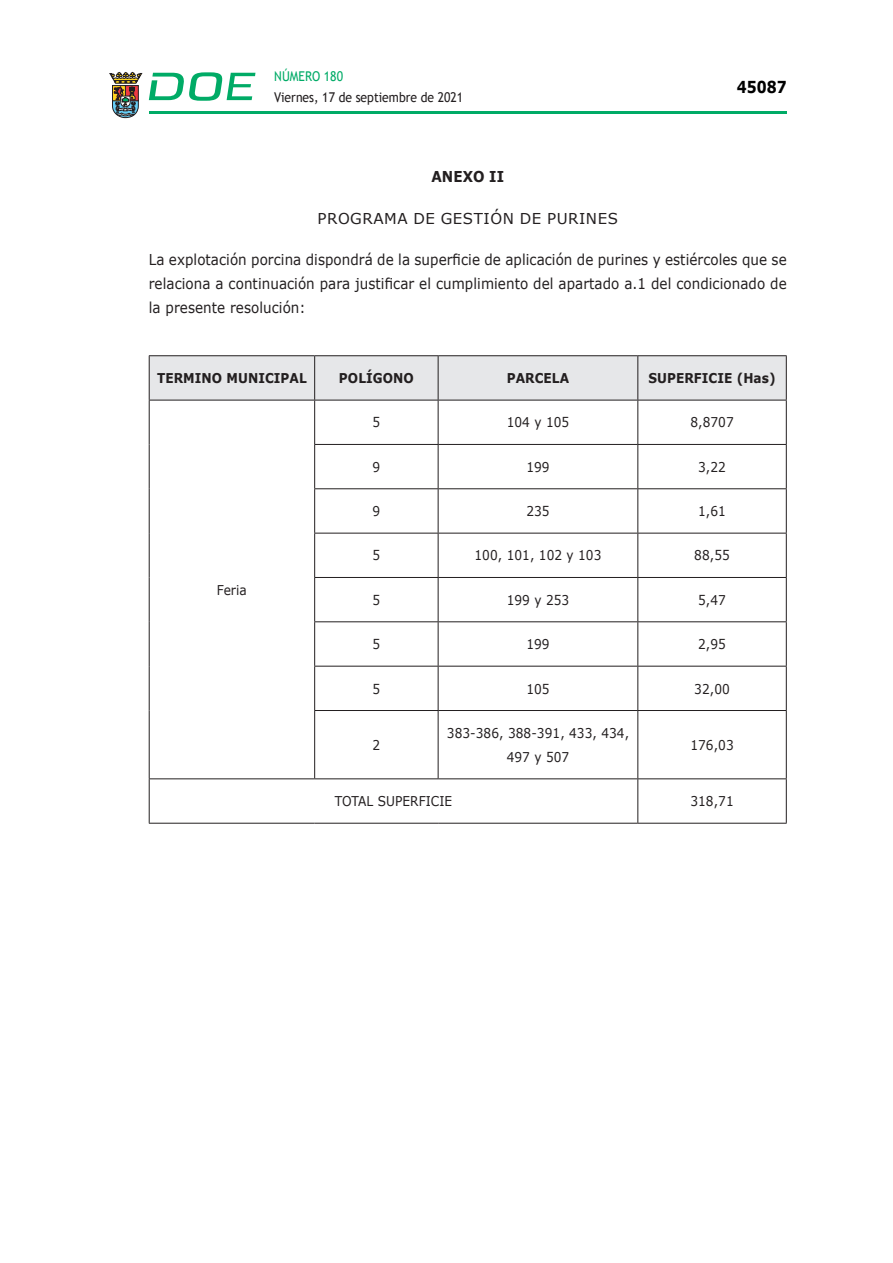
<style>
.page{position:relative;width:893px;height:1263px;background:#fff}
.page>*{position:absolute;margin:0;border:0;box-sizing:border-box;transform-origin:0 0}
.t1{font:700 16.5px "Verdana";color:#000;scale:.85 1}
.CUERPO_DE_TEXTO{font:15px/24px "Verdana";letter-spacing:.005em;color:#231f20;text-align:justify;scale:.9 1}
.ADENDA{font:15px "Verdana";letter-spacing:.035em;color:#231f20}
.CUERPO_DE_TEXTO-2{font:700 15px "Verdana";letter-spacing:.005em;color:#231f20;scale:.9 1}
.CUERPO_DE_TEXTO-3{font:13.5px/24px "Verdana";letter-spacing:.005em;color:#231f20;text-align:center;scale:.9 1}
.CUERPO_DE_TEXTO-4{font:700 13.5px "Verdana";letter-spacing:.005em;color:#231f20;scale:.9 1}
.t2{font:13.5px "Trebuchet MS";color:#231f20;scale:.9 1}
.t3{font:13.5px "Trebuchet MS";color:#00ab67;scale:.9 1}
</style>
<div class="page">
<hr style="left:149px;top:111px;width:638px;height:3px;background:#00ab66">
<svg style="left:109px;top:72px;width:33px;height:46px"></svg>
<svg style="left:149px;top:72px;width:106px;height:29px"></svg>
<div style="left:150px;top:356px;width:636px;height:44px;background:#e6e7e9"></div>
<hr style="left:149px;top:355px;width:166px;height:1px;background:#231f20">
<hr style="left:149px;top:356px;width:1px;height:44px;background:#231f20">
<hr style="left:315px;top:355px;width:123px;height:1px;background:#231f20">
<hr style="left:314px;top:356px;width:1px;height:44px;background:#231f20">
<hr style="left:438px;top:355px;width:200px;height:1px;background:#231f20">
<hr style="left:438px;top:356px;width:1px;height:44px;background:#231f20">
<hr style="left:638px;top:355px;width:149px;height:1px;background:#231f20">
<hr style="left:637px;top:356px;width:1px;height:44px;background:#231f20">
<hr style="left:786px;top:356px;width:1px;height:44px;background:#231f20">
<hr style="left:149px;top:400px;width:166px;height:1px;background:#231f20">
<hr style="left:149px;top:400px;width:1px;height:44px;background:#231f20">
<hr style="left:149px;top:444px;width:1px;height:45px;background:#231f20">
<hr style="left:149px;top:489px;width:1px;height:44px;background:#231f20">
<hr style="left:149px;top:533px;width:1px;height:44px;background:#231f20">
<hr style="left:149px;top:577px;width:1px;height:45px;background:#231f20">
<hr style="left:149px;top:622px;width:1px;height:44px;background:#231f20">
<hr style="left:149px;top:666px;width:1px;height:44px;background:#231f20">
<hr style="left:149px;top:710px;width:1px;height:68px;background:#231f20">
<hr style="left:315px;top:400px;width:123px;height:1px;background:#231f20">
<hr style="left:314px;top:400px;width:1px;height:44px;background:#231f20">
<hr style="left:438px;top:400px;width:200px;height:1px;background:#231f20">
<hr style="left:438px;top:400px;width:1px;height:44px;background:#231f20">
<hr style="left:638px;top:400px;width:149px;height:1px;background:#231f20">
<hr style="left:637px;top:400px;width:1px;height:44px;background:#231f20">
<hr style="left:786px;top:400px;width:1px;height:44px;background:#231f20">
<hr style="left:314px;top:444px;width:124px;height:1px;background:#231f20">
<hr style="left:314px;top:445px;width:1px;height:43px;background:#231f20">
<hr style="left:438px;top:444px;width:200px;height:1px;background:#231f20">
<hr style="left:438px;top:445px;width:1px;height:43px;background:#231f20">
<hr style="left:638px;top:444px;width:149px;height:1px;background:#231f20">
<hr style="left:637px;top:445px;width:1px;height:43px;background:#231f20">
<hr style="left:786px;top:445px;width:1px;height:43px;background:#231f20">
<hr style="left:314px;top:488px;width:124px;height:1px;background:#231f20">
<hr style="left:314px;top:489px;width:1px;height:44px;background:#231f20">
<hr style="left:438px;top:488px;width:200px;height:1px;background:#231f20">
<hr style="left:438px;top:489px;width:1px;height:44px;background:#231f20">
<hr style="left:638px;top:488px;width:149px;height:1px;background:#231f20">
<hr style="left:637px;top:489px;width:1px;height:44px;background:#231f20">
<hr style="left:786px;top:489px;width:1px;height:44px;background:#231f20">
<hr style="left:314px;top:533px;width:124px;height:1px;background:#231f20">
<hr style="left:314px;top:533px;width:1px;height:44px;background:#231f20">
<hr style="left:438px;top:533px;width:200px;height:1px;background:#231f20">
<hr style="left:438px;top:533px;width:1px;height:44px;background:#231f20">
<hr style="left:638px;top:533px;width:149px;height:1px;background:#231f20">
<hr style="left:637px;top:533px;width:1px;height:44px;background:#231f20">
<hr style="left:786px;top:533px;width:1px;height:44px;background:#231f20">
<hr style="left:314px;top:577px;width:124px;height:1px;background:#231f20">
<hr style="left:314px;top:578px;width:1px;height:43px;background:#231f20">
<hr style="left:438px;top:577px;width:200px;height:1px;background:#231f20">
<hr style="left:438px;top:578px;width:1px;height:43px;background:#231f20">
<hr style="left:638px;top:577px;width:149px;height:1px;background:#231f20">
<hr style="left:637px;top:578px;width:1px;height:43px;background:#231f20">
<hr style="left:786px;top:578px;width:1px;height:43px;background:#231f20">
<hr style="left:314px;top:621px;width:124px;height:1px;background:#231f20">
<hr style="left:314px;top:622px;width:1px;height:44px;background:#231f20">
<hr style="left:438px;top:621px;width:200px;height:1px;background:#231f20">
<hr style="left:438px;top:622px;width:1px;height:44px;background:#231f20">
<hr style="left:638px;top:621px;width:149px;height:1px;background:#231f20">
<hr style="left:637px;top:622px;width:1px;height:44px;background:#231f20">
<hr style="left:786px;top:622px;width:1px;height:44px;background:#231f20">
<hr style="left:314px;top:666px;width:124px;height:1px;background:#231f20">
<hr style="left:314px;top:666px;width:1px;height:44px;background:#231f20">
<hr style="left:438px;top:666px;width:200px;height:1px;background:#231f20">
<hr style="left:438px;top:666px;width:1px;height:44px;background:#231f20">
<hr style="left:638px;top:666px;width:149px;height:1px;background:#231f20">
<hr style="left:637px;top:666px;width:1px;height:44px;background:#231f20">
<hr style="left:786px;top:666px;width:1px;height:44px;background:#231f20">
<hr style="left:314px;top:710px;width:124px;height:1px;background:#231f20">
<hr style="left:314px;top:711px;width:1px;height:67px;background:#231f20">
<hr style="left:438px;top:710px;width:200px;height:1px;background:#231f20">
<hr style="left:438px;top:711px;width:1px;height:67px;background:#231f20">
<hr style="left:638px;top:710px;width:149px;height:1px;background:#231f20">
<hr style="left:637px;top:711px;width:1px;height:67px;background:#231f20">
<hr style="left:786px;top:711px;width:1px;height:67px;background:#231f20">
<hr style="left:149px;top:778px;width:166px;height:1px;background:#231f20">
<hr style="left:149px;top:779px;width:1px;height:44px;background:#231f20">
<hr style="left:315px;top:778px;width:123px;height:1px;background:#231f20">
<hr style="left:438px;top:778px;width:200px;height:1px;background:#231f20">
<hr style="left:638px;top:778px;width:149px;height:1px;background:#231f20">
<hr style="left:637px;top:779px;width:1px;height:44px;background:#231f20">
<hr style="left:786px;top:779px;width:1px;height:44px;background:#231f20">
<hr style="left:149px;top:823px;width:166px;height:1px;background:#231f20">
<hr style="left:315px;top:823px;width:123px;height:1px;background:#231f20">
<hr style="left:438px;top:823px;width:200px;height:1px;background:#231f20">
<hr style="left:638px;top:823px;width:149px;height:1px;background:#231f20">
<p class="t3" style="left:274px;top:67px;width:78px">NÚMERO 180</p>
<p class="t2" style="left:274px;top:88px;width:212px">Viernes, 17 de septiembre de 2021</p>
<p class="t1" style="left:737px;top:75px;width:60px">45087</p>
<p class="CUERPO_DE_TEXTO-2" style="left:431px;top:165px;width:82px">ANEXO II</p>
<p class="ADENDA" style="left:317px;top:208px;width:302px">PROGRAMA DE GESTIÓN DE PURINES</p>
<p class="CUERPO_DE_TEXTO" style="left:149px;top:247px;width:710px">La explotación porcina dispondrá de la superficie de aplicación de purines y estiércoles que se relaciona a continuación para justificar el cumplimiento del apartado a.1 del condicionado de la presente resolución:</p>
<p class="CUERPO_DE_TEXTO-4" style="left:157px;top:369px;width:168px">TERMINO MUNICIPAL</p>
<p class="CUERPO_DE_TEXTO-4" style="left:339px;top:369px;width:85px">POLÍGONO</p>
<p class="CUERPO_DE_TEXTO-4" style="left:507px;top:369px;width:71px">PARCELA</p>
<p class="CUERPO_DE_TEXTO-4" style="left:648px;top:369px;width:143px">SUPERFICIE (Has)</p>
<p class="CUERPO_DE_TEXTO-3" style="left:217px;top:578px;width:35px">Feria</p>
<p class="CUERPO_DE_TEXTO-3" style="left:373px;top:410px;width:10px">5</p>
<p class="CUERPO_DE_TEXTO-3" style="left:507px;top:410px;width:71px">104 y 105</p>
<p class="CUERPO_DE_TEXTO-3" style="left:690px;top:410px;width:50px">8,8707</p>
<p class="CUERPO_DE_TEXTO-3" style="left:373px;top:455px;width:10px">9</p>
<p class="CUERPO_DE_TEXTO-3" style="left:526px;top:455px;width:27px">199</p>
<p class="CUERPO_DE_TEXTO-3" style="left:698px;top:455px;width:32px">3,22</p>
<p class="CUERPO_DE_TEXTO-3" style="left:373px;top:499px;width:10px">9</p>
<p class="CUERPO_DE_TEXTO-3" style="left:526px;top:499px;width:27px">235</p>
<p class="CUERPO_DE_TEXTO-3" style="left:698px;top:499px;width:32px">1,61</p>
<p class="CUERPO_DE_TEXTO-3" style="left:373px;top:543px;width:10px">5</p>
<p class="CUERPO_DE_TEXTO-3" style="left:474px;top:543px;width:143px">100, 101, 102 y 103</p>
<p class="CUERPO_DE_TEXTO-3" style="left:694px;top:543px;width:41px">88,55</p>
<p class="CUERPO_DE_TEXTO-3" style="left:373px;top:588px;width:10px">5</p>
<p class="CUERPO_DE_TEXTO-3" style="left:507px;top:588px;width:71px">199 y 253</p>
<p class="CUERPO_DE_TEXTO-3" style="left:698px;top:588px;width:32px">5,47</p>
<p class="CUERPO_DE_TEXTO-3" style="left:373px;top:632px;width:10px">5</p>
<p class="CUERPO_DE_TEXTO-3" style="left:526px;top:632px;width:27px">199</p>
<p class="CUERPO_DE_TEXTO-3" style="left:698px;top:632px;width:32px">2,95</p>
<p class="CUERPO_DE_TEXTO-3" style="left:373px;top:676px;width:10px">5</p>
<p class="CUERPO_DE_TEXTO-3" style="left:526px;top:676px;width:27px">105</p>
<p class="CUERPO_DE_TEXTO-3" style="left:694px;top:676px;width:41px">32,00</p>
<p class="CUERPO_DE_TEXTO-3" style="left:373px;top:733px;width:10px">2</p>
<p class="CUERPO_DE_TEXTO-3" style="left:447px;top:721px;width:204px">383-386, 388-391, 433, 434,<br>497 y 507</p>
<p class="CUERPO_DE_TEXTO-3" style="left:690px;top:733px;width:50px">176,03</p>
<p class="CUERPO_DE_TEXTO-3" style="left:335px;top:789px;width:132px">TOTAL SUPERFICIE</p>
<p class="CUERPO_DE_TEXTO-3" style="left:690px;top:789px;width:50px">318,71</p>
</div>
